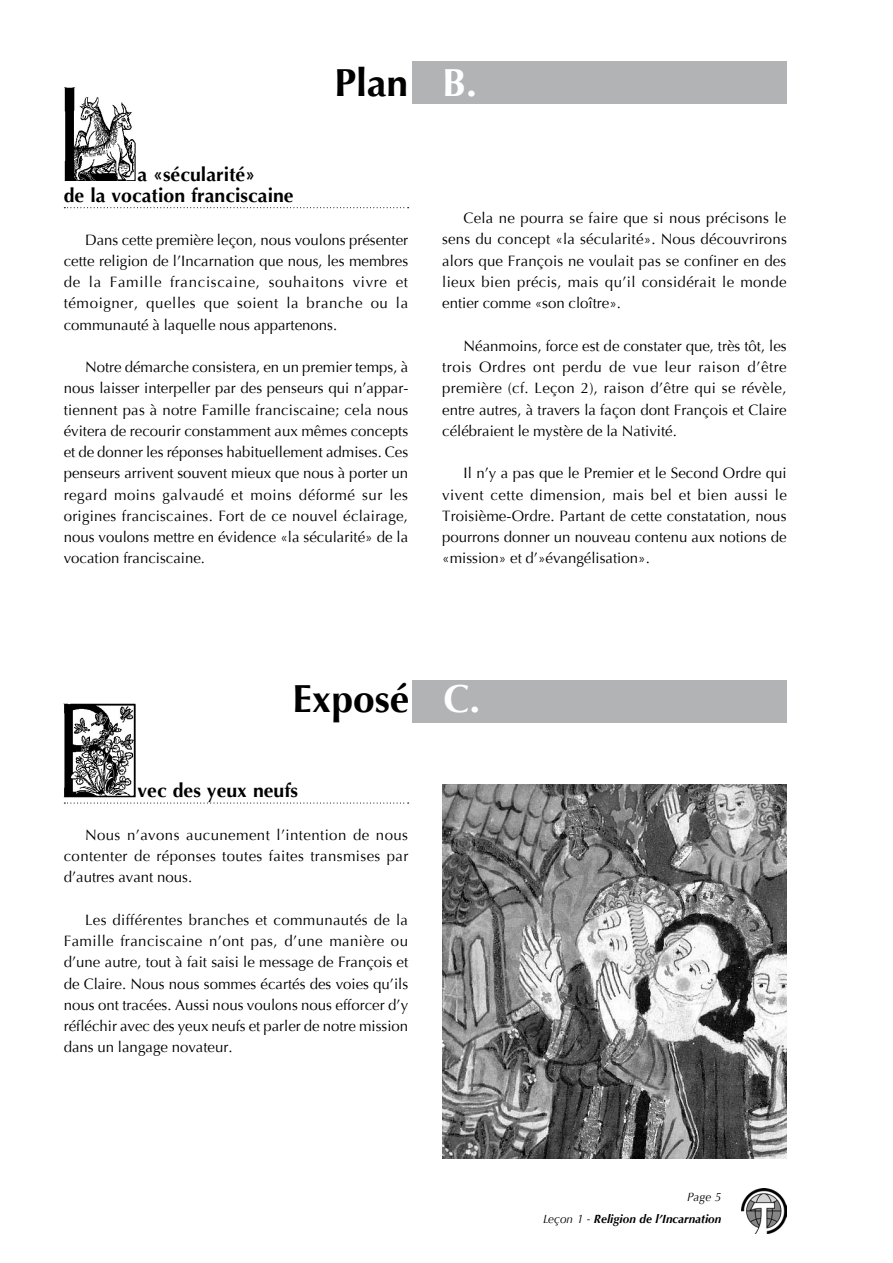
<style>
.page{position:relative;width:893px;height:1263px;background:#fff}
.page>*{position:absolute;margin:0;border:0;box-sizing:border-box;transform-origin:0 0}
.t1{font:700 39px "Optima";color:#000}
.t2{font:700 19.5px/21.3px "Optima";color:#000}
.t3{font:15px/21.3px "Optima";color:#000;text-align:justify}
.t4{font:italic 700 12px/21.3px "Optima";color:#000;text-align:right}
.s1{color:#fff}
.s2{font-weight:400}
</style>
<div class="page">
<img style="left:741px;top:1188px;width:45px;height:45px">
<svg style="left:64px;top:207px;width:345px;height:1px"></svg>
<div style="left:412px;top:62px;width:375px;height:42px;background:#b1b3b4"></div>
<div style="left:412px;top:680px;width:375px;height:43px;background:#b1b3b4"></div>
<img style="left:64px;top:87px;width:72px;height:94px">
<svg style="left:64px;top:802px;width:345px;height:1px"></svg>
<img style="left:64px;top:704px;width:72px;height:93px">
<img style="left:442px;top:784px;width:345px;height:375px">
<h1 class="t1" style="left:334px;top:60px;width:144px">Plan <span class="s1">B.</span></h1>
<h2 class="t2" style="left:64px;top:164px;width:231px;text-indent:74px">a «sécularité»<br>de la vocation franciscaine</h2>
<p class="t3" style="left:64px;top:229px;width:346px;text-indent:21px">Dans cette première leçon, nous voulons présenter cette religion de l’Incarnation que nous, les membres de la Famille franciscaine, souhaitons vivre et témoigner, quelles que soient la branche ou la communauté à laquelle nous appartenons.</p>
<p class="t3" style="left:64px;top:356px;width:346px;text-indent:21px">Notre démarche consistera, en un premier temps, à nous laisser interpeller par des penseurs qui n’appar&shy;tiennent pas à notre Famille franciscaine; cela nous évitera de recourir constamment aux mêmes concepts et de donner les réponses habituellement admises. Ces penseurs arrivent souvent mieux que nous à porter un regard moins galvaudé et moins déformé sur les origines franciscaines. Fort de ce nouvel éclairage, nous voulons mettre en évidence «la sécularité» de la vocation franciscaine.</p>
<p class="t3" style="left:442px;top:208px;width:346px;text-indent:21px">Cela ne pourra se faire que si nous précisons le sens du concept «la sécularité». Nous découvrirons alors que François ne voulait pas se confiner en des lieux bien précis, mais qu’il considérait le monde entier comme «son cloître».</p>
<p class="t3" style="left:442px;top:335px;width:346px;text-indent:21px">Néanmoins, force est de constater que, très tôt, les trois Ordres ont perdu de vue leur raison d’être première (cf. Leçon 2), raison d’être qui se révèle, entre autres, à travers la façon dont François et Claire célébraient le mystère de la Nativité.</p>
<p class="t3" style="left:442px;top:463px;width:346px;text-indent:21px">Il n’y a pas que le Premier et le Second Ordre qui vivent cette dimension, mais bel et bien aussi le Troisième-Ordre. Partant de cette constatation, nous pourrons donner un nouveau contenu aux notions de «mission» et d’»évangélisation».</p>
<h1 class="t1" style="left:292px;top:676px;width:189px">Exposé <span class="s1">C.</span></h1>
<h2 class="t2" style="left:138px;top:780px;width:162px">vec des yeux neufs</h2>
<p class="t3" style="left:64px;top:824px;width:346px;text-indent:21px">Nous n’avons aucunement l’intention de nous contenter de réponses toutes faites transmises par d’autres avant nous.</p>
<p class="t3" style="left:64px;top:909px;width:346px;text-indent:21px">Les différentes branches et communautés de la Famille franciscaine n’ont pas, d’une manière ou d’une autre, tout à fait saisi le message de François et de Claire. Nous nous sommes écartés des voies qu’ils nous ont tracées. Aussi nous voulons nous efforcer d’y réfléchir avec des yeux neufs et parler de notre mission dans un langage novateur.</p>
<p class="t4" style="left:543px;top:1186px;width:180px"><span class="s2">Page 5<br>Leçon 1 -</span> Religion de l’Incarnation</p>
</div>
